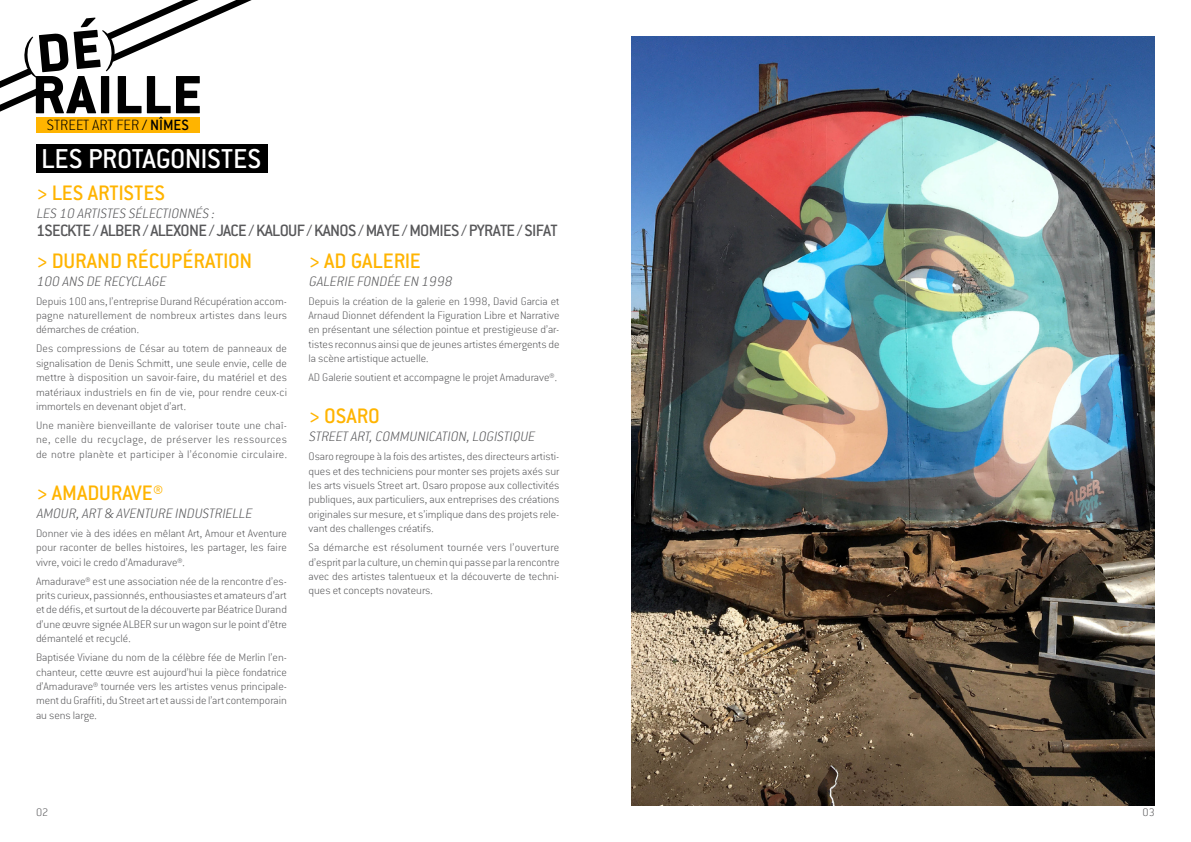
<style>
.page{position:relative;width:1191px;height:842px;background:#fff}
.page>*{position:absolute;margin:0;border:0;box-sizing:border-box;transform-origin:0 0}
.t1{font:800 59.2px "Conduit ITC";letter-spacing:.02em;color:#000}
.t2{font:47.6px "Adobe Garamond Pro";color:#000}
.t3{font:500 30px "Conduit ITC";color:#fff}
.t4{font:500 23px "Conduit ITC";color:#ffb400}
.t5{font:500 18px "Conduit ITC";letter-spacing:-.04em;color:#58585a}
.t6{font:200 16.3px "Conduit ITC";color:#000}
.t7{font:italic 200 15px "Conduit ITC";letter-spacing:.045em;color:#58585a}
.t8{font:200 12px/14.4px "Conduit ITC";color:#58585a;text-align:justify}
.s1{font-family:"Conduit ITC";font-weight:800;font-size:59.2px}
.s2{font-weight:500}
</style>
<div class="page">
<div style="left:36px;top:145px;width:232px;height:28px;background:#000"></div>
<img style="left:631px;top:36px;width:524px;height:770px">
<div style="left:36px;top:117px;width:164px;height:16px;background:#ffb400"></div>
<svg style="left:0;top:68px;width:40px;height:44px"></svg>
<svg style="left:106px;top:0;width:146px;height:62px"></svg>
<p class="t2" style="left:18px;top:30px;width:99px;rotate:-5deg">(<span class="s1">DÉ</span>)</p>
<p class="t1" style="left:32px;top:59px;width:171px">RAILLE</p>
<p class="t6" style="left:47px;top:115px;width:126px">street art fer / <span class="s2">NÎMES</span></p>
<p class="t3" style="left:41px;top:140px;width:61px">LES PROTAGONISTES</p>
<p class="t4" style="left:36px;top:179px;width:131px">&gt; LES ARTISTES</p>
<p class="t7" style="left:36px;top:204px;width:183px">LES 10 ARTISTES SÉLECTIONNÉS :</p>
<p class="t5" style="left:36px;top:219px;width:523px">1SECKTE / ALBER / ALEXONE / JACE / KALOUF / KANOS / MAYE / MOMIES / PYRATE / SIFAT</p>
<p class="t4" style="left:36px;top:246px;width:218px">&gt; DURAND RÉCUPÉRATION</p>
<p class="t7" style="left:36px;top:272px;width:134px">100 ANS DE RECYCLAGE</p>
<p class="t8" style="left:36px;top:293px;width:252px">Depuis 100 ans, l’entreprise Durand Récupération accom&shy;pagne naturellement de nombreux artistes dans leurs démarches de création.</p>
<p class="t8" style="left:36px;top:341px;width:252px">Des compressions de César au totem de panneaux de signalisation de Denis Schmitt, une seule envie, celle de mettre à disposition un savoir-faire, du matériel et des matériaux industriels en fin de vie, pour rendre ceux-ci immortels en devenant objet d’art.</p>
<p class="t8" style="left:36px;top:418px;width:252px">Une manière bienveillante de valoriser toute une chaî&shy;ne, celle du recyclage, de préserver les ressources de notre planète et participer à l’économie circulaire.</p>
<p class="t4" style="left:36px;top:479px;width:129px">&gt; AMADURAVE®</p>
<p class="t7" style="left:36px;top:504px;width:220px">AMOU R,ART&amp; AVENTU RE INDUSTRIELLE</p>
<p class="t8" style="left:36px;top:526px;width:252px">Donner vie à des idées en mêlant Art, Amour et Aventure pour raconter de belles histoires, les partager, les faire vivre, voici le credo d’Amadurave®.</p>
<p class="t8" style="left:36px;top:573px;width:252px">Amadurave® est une association née de la rencontre d’es&shy;prits curieux, passionnés, enthousiastes et amateurs d’art et de défis, et surtout de la découverte par Béatrice Durand d’une œuvre signée ALBER sur un wagon sur le point d’être démantelé et recyclé.</p>
<p class="t8" style="left:36px;top:650px;width:252px">Baptisée Viviane du nom de la célèbre fée de Merlin l’en&shy;chanteur, cette œuvre est aujourd’hui la pièce fondatrice d’Amadurave® tournée vers les artistes venus principale&shy;ment du Graffiti, du Street art et aussi de l’art contemporain au sens large.</p>
<p class="t4" style="left:308px;top:246px;width:114px">&gt; AD GALERIE</p>
<p class="t7" style="left:308px;top:272px;width:148px">GALERIE FONDÉE EN 1998</p>
<p class="t8" style="left:308px;top:293px;width:252px">Depuis la création de la galerie en 1998, David Garcia et Arnaud Dionnet défendent la Figuration Libre et Narrative en présentant une sélection pointue et prestigieuse d’ar&shy;tistes reconnus ainsi que de jeunes artistes émergents de la scène artistique actuelle.</p>
<p class="t8" style="left:308px;top:370px;width:250px">AD Galerie soutient et accompagne le projet Amadurave®.</p>
<p class="t4" style="left:308px;top:402px;width:73px">&gt; OSARO</p>
<p class="t7" style="left:308px;top:427px;width:231px">STREETART,COMMU NICATION,LOGISTIQU E</p>
<p class="t8" style="left:308px;top:449px;width:252px">Osaro regroupe à la fois des artistes, des directeurs artisti&shy;ques et des techniciens pour monter ses projets axés sur les arts visuels Street art. Osaro propose aux collectivités publiques, aux particuliers, aux entreprises des créations originales sur mesure, et s’implique dans des projets rele&shy;vant des challenges créatifs.</p>
<p class="t8" style="left:308px;top:540px;width:252px">Sa démarche est résolument tournée vers l’ouverture d’esprit par la culture, un chemin qui passe par la rencontre avec des artistes talentueux et la découverte de techni&shy;ques et concepts novateurs.</p>
<p class="t8" style="left:36px;top:805px;width:14px">02</p>
<p class="t8" style="left:1142px;top:805px;width:14px">03</p>
</div>
